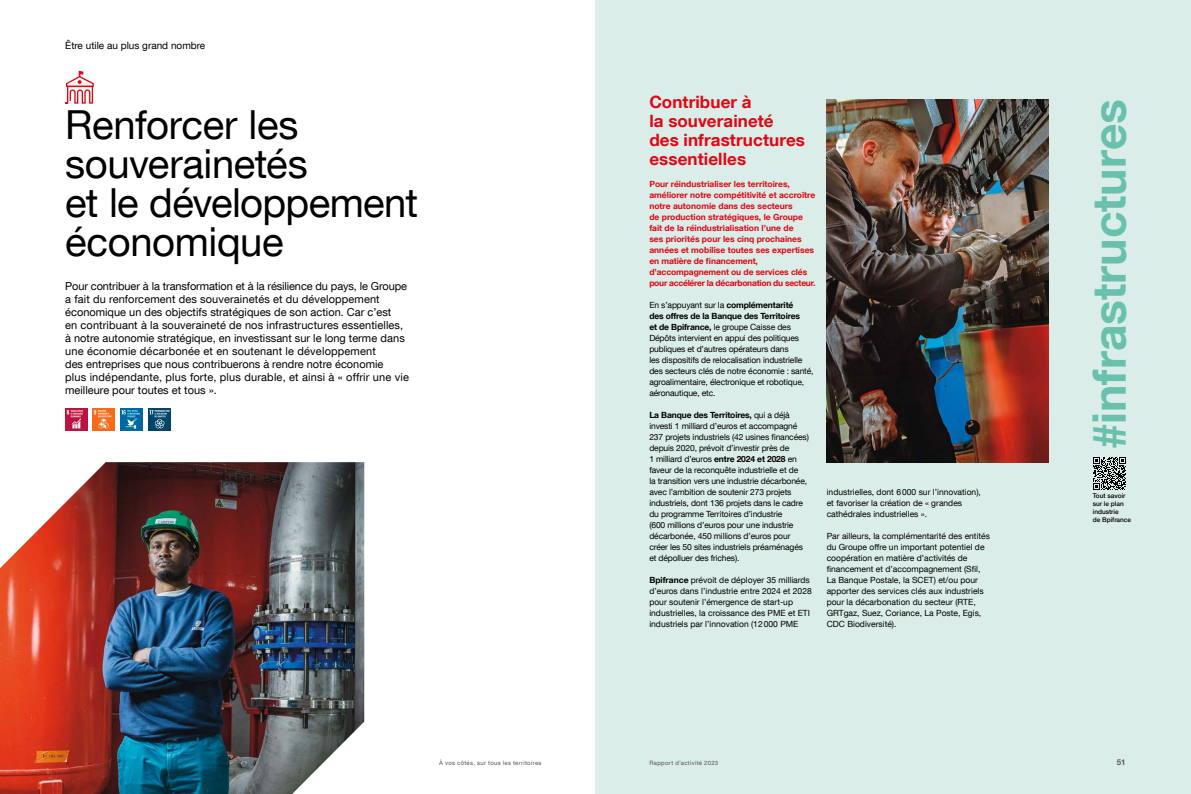
<style>
.page{position:relative;width:1191px;height:794px;background:#fff}
.page>*{position:absolute;margin:0;border:0;box-sizing:border-box;transform-origin:0 0}
.t1{font:700 46.2px "Helvetica Neue LT Com";color:#69c0ac}
.t2{font:40px/39px "Helvetica Neue LT Com";letter-spacing:-.01em;color:#000}
.t3{font:700 17px/19px "Helvetica Neue LT Com";letter-spacing:.005em;color:#e30613}
.t4{font:11px/13px "Helvetica Neue LT Com";color:#000}
.t5{font:10px "Helvetica Neue LT Com";color:#000}
.t6{font:8.5px/11px "Helvetica Neue LT Com";letter-spacing:-.015em;color:#000}
.t7{font:700 8.5px/11px "Helvetica Neue LT Com";color:#e30613}
.t8{font:700 8px "Helvetica Neue LT Com";color:#575756}
.t9{font:500 6.5px/8px "Helvetica Neue LT Com";color:#000}
.t10{font:6px "Helvetica Neue LT Com";letter-spacing:.055em;color:#575756}
.s1{font-weight:700}
</style>
<div class="page">
<div style="left:595px;top:0;width:596px;height:794px;background:#daede8"></div>
<img style="left:826px;top:99px;width:222px;height:363px">
<svg style="left:65px;top:71px;width:29px;height:33px"></svg>
<img style="left:65px;top:408px;width:22px;height:22px">
<img style="left:93px;top:408px;width:22px;height:22px">
<img style="left:121px;top:408px;width:22px;height:22px">
<img style="left:148px;top:408px;width:22px;height:22px">
<svg style="left:1093px;top:457px;width:32px;height:33px"></svg>
<img style="left:0;top:462px;width:364px;height:332px">
<p class="t5" style="left:65px;top:39px;width:142px">Être utile au plus grand nombre</p>
<h2 class="t2" style="left:65px;top:104px;width:354px">Renforcer les souverainetés<br>et le développement économique</h2>
<p class="t4" style="left:65px;top:279px;width:345px">Pour contribuer à la transformation et à la résilience du pays, le Groupe a fait du renforcement des souverainetés et du développement économique un des objectifs stratégiques de son action. Car c’est<br>en contribuant à la souveraineté de nos infrastructures essentielles, à notre autonomie stratégique, en investissant sur le long terme dans une économie décarbonée et en soutenant le développement<br>des entreprises que nous contribuerons à rendre notre économie<br>plus indépendante, plus forte, plus durable, et ainsi à « offrir une vie meilleure pour toutes et tous ».</p>
<h3 class="t3" style="left:649px;top:92px;width:157px">Contribuer à<br>la souveraineté des infrastructures essentielles</h3>
<p class="t7" style="left:649px;top:178px;width:167px">Pour réindustrialiser les territoires, améliorer notre compétitivité et accroître notre autonomie dans des secteurs<br>de production stratégiques, le Groupe fait de la réindustrialisation l’une de<br>ses priorités pour les cinq prochaines années et mobilise toutes ses expertises en matière de financement, d’accompagnement ou de services clés pour accélérer la décarbonation du secteur.</p>
<p class="t6" style="left:649px;top:299px;width:166px">En s’appuyant sur la <span class="s1">complémentarité<br>des offres de la Banque des Territoires<br>et de Bpifrance,</span> le groupe Caisse des Dépôts intervient en appui des politiques publiques et d’autres opérateurs dans<br>les dispositifs de relocalisation industrielle des secteurs clés de notre économie : santé, agroalimentaire, électronique et robotique, aéronautique, etc.</p>
<p class="t6" style="left:649px;top:409px;width:161px"><span class="s1">La Banque des Territoires,</span> qui a déjà investi 1 milliard d’euros et accompagné 237 projets industriels (42 usines financées) depuis 2020, prévoit d’investir près de<br>1 milliard d’euros <span class="s1">entre 2024 et 2028</span> en faveur de la reconquête industrielle et de<br>la transition vers une industrie décarbonée, avec l’ambition de soutenir 273 projets industriels, dont 136 projets dans le cadre du programme Territoires d’industrie<br>(600 millions d’euros pour une industrie décarbonée, 450 millions d’euros pour créer les 50 sites industriels préaménagés et dépolluer des friches).</p>
<p class="t6" style="left:649px;top:574px;width:164px"><span class="s1">Bpifrance</span> prévoit de déployer 35 milliards d’euros dans l’industrie entre 2024 et 2028 pour soutenir l’émergence de start-up industrielles, la croissance des PME et ETI industriels par l’innovation (12000 PME</p>
<p class="t6" style="left:826px;top:486px;width:156px">industrielles, dont 6000 sur l’innovation), et favoriser la création de « grandes cathédrales industrielles ».</p>
<p class="t6" style="left:826px;top:530px;width:165px">Par ailleurs, la complémentarité des entités du Groupe offre un important potentiel de coopération en matière d’activités de financement et d’accompagnement (Sfil, La Banque Postale, la SCET) et/ou pour apporter des services clés aux industriels pour la décarbonation du secteur (RTE, GRTgaz, Suez, Coriance, La Poste, Egis, CDC Biodiversité).</p>
<h1 class="t1" style="left:1080px;top:449px;width:351px;rotate:-90deg">#infrastructures</h1>
<p class="t9" style="left:1092px;top:491px;width:40px">Tout savoir sur le plan industrie<br>de Bpifrance</p>
<p class="t10" style="left:439px;top:759px;width:104px">À vos côtés, sur tous les territoires</p>
<p class="t10" style="left:649px;top:759px;width:70px">Rapport d’activité 2023</p>
<p class="t8" style="left:1116px;top:757px;width:11px">51</p>
</div>
